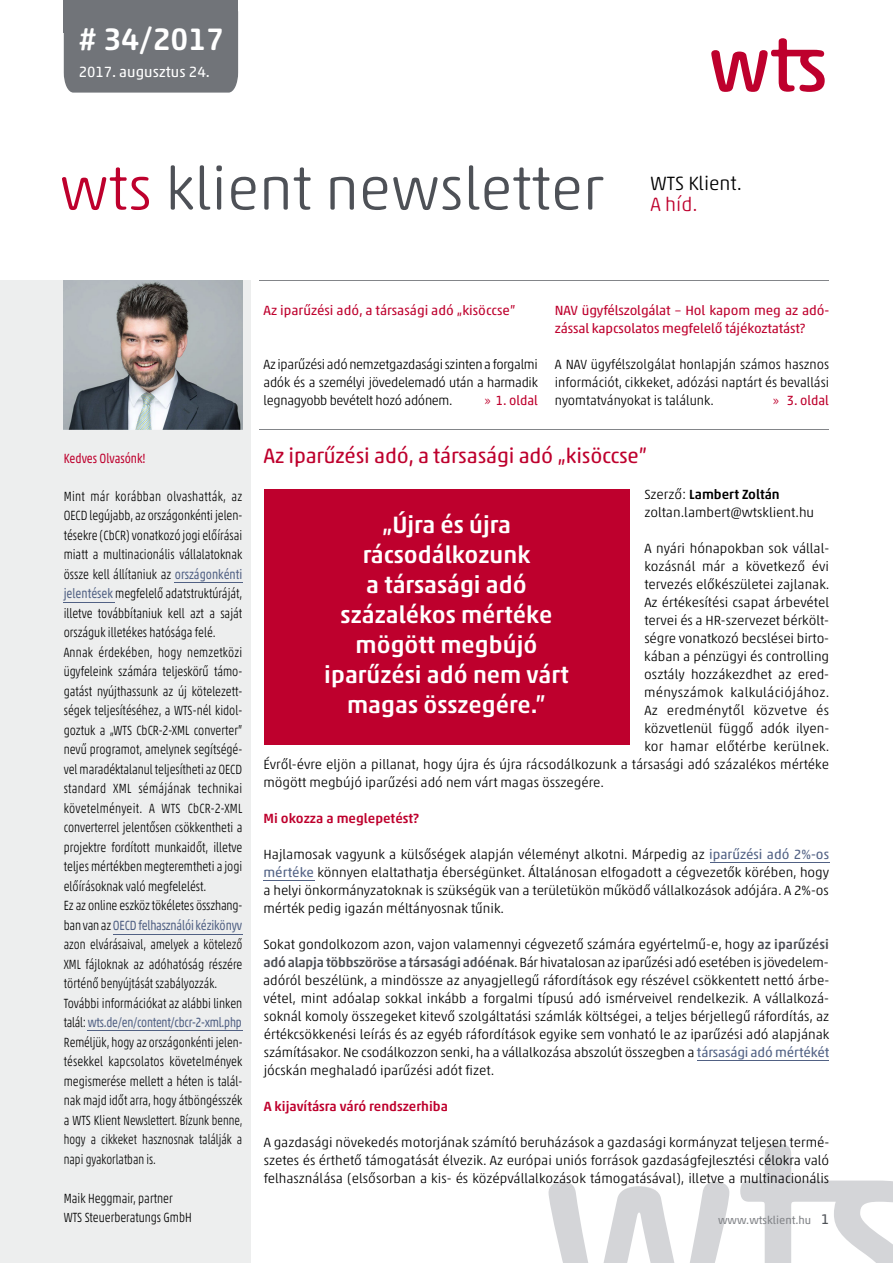
<style>
.page{position:relative;width:893px;height:1263px;background:#fff}
.page>*{position:absolute;margin:0;border:0;box-sizing:border-box;transform-origin:0 0}
.t1{font:300 60px "Akko Rounded Pro";color:#4e5157}
.t2{font:500 31.5px "Akko Rounded Pro";color:#fff}
.t3{font:500 24px/30px "Akko Pro";color:#fff;text-align:center}
.t4{font:21px "Akko Rounded Pro";letter-spacing:-.01em;color:#be002d}
.t5{font:300 19.5px "Akko Rounded Pro";color:#000}
.t6{font:300 19.5px "Akko Rounded Pro";color:#be002d}
.t7{font:15px "Akko Rounded Pro";color:#fff}
.t8{font:300 13.5px/18px "Akko Pro";color:#000;text-align:justify}
.t9{font:300 13.5px/19.5px "Akko Pro";color:#000;scale:.8 1}
.t10{font:300 13.5px/18px "Akko Pro";color:#000;text-align:justify;scale:.95 1}
.t11{font:13.5px/18px "Akko Pro";letter-spacing:-.01em;color:#be002d}
.t12{font:300 13.5px "Akko Pro";letter-spacing:.02em;color:#000}
.t13{font:500 13.5px "Akko Pro";color:#be002d}
.t14{font:13.5px "Akko Pro";letter-spacing:-.01em;color:#be002d;scale:.95 1}
.t15{font:13.5px "Akko Pro";letter-spacing:-.01em;color:#be002d;scale:.8 1}
.t16{font:11.25px "Akko Pro";color:#838589}
.s1{color:#be002d}
.s2{font-weight:400;color:#516184}
.s3{font-weight:300}
.s4{font-weight:500}
.s5{font-weight:500;color:#4e5157}
.s6{font-size:14.25px;color:#4e5157}
</style>
<div class="page">
<svg style="left:549px;top:1182px;width:180px;height:81px"></svg>
<svg style="left:740px;top:1143px;width:153px;height:120px"></svg>
<div style="left:0;top:281px;width:251px;height:982px;background:#edeeee"></div>
<div style="left:64px;top:0;width:174px;height:32px;background:#717479"></div>
<div style="left:64px;top:32px;width:174px;height:61px;background:#717479"></div>
<svg style="left:711px;top:38px;width:114px;height:54px"></svg>
<hr style="left:259px;top:280px;width:570px;height:1px;background:#838589">
<hr style="left:259px;top:429px;width:570px;height:1px;background:#838589">
<hr style="left:87px;top:1030px;width:155px;height:1px;background:#516184">
<img style="left:64px;top:281px;width:178px;height:148px">
<hr style="left:264px;top:880px;width:51px;height:1px;background:#516184">
<hr style="left:710px;top:862px;width:119px;height:1px;background:#516184">
<div style="left:264px;top:489px;width:365px;height:255px;background:#be002d"></div>
<hr style="left:697px;top:1060px;width:132px;height:1px;background:#516184">
<hr style="left:113px;top:934px;width:129px;height:1px;background:#516184">
<hr style="left:174px;top:582px;width:68px;height:1px;background:#516184">
<hr style="left:64px;top:602px;width:51px;height:1px;background:#516184">
<h2 class="t2" style="left:79px;top:20px;width:147px"># 34/2017</h2>
<p class="t7" style="left:79px;top:63px;width:133px">2017. augusztus 24.</p>
<h1 class="t1" style="left:60px;top:151px;width:545px"><span class="s1">wts</span> klient newsletter</h1>
<h3 class="t5" style="left:651px;top:171px;width:93px">WTS Klient.</h3>
<h3 class="t6" style="left:651px;top:192px;width:48px">A híd.</h3>
<p class="t15" style="left:64px;top:450px;width:104px">Kedves Olvasónk!</p>
<p class="t9" style="left:64px;top:486px;width:225px">Mint már korábban olvashatták, az OECD legújabb, az országonkénti jelen&shy;tésekre (CbCR) vonatkozó jogi előírásai miatt a multinacionális vállalatoknak össze kell állítaniuk az <span class="s2">országonkénti jelentések</span> megfelelő adatstruktúráját, illetve továbbítaniuk kell azt a saját országuk illetékes hatósága felé.<br>Annak érdekében, hogy nemzetközi ügyfeleink számára teljeskörű támo&shy;gatást nyújthassunk az új kötelezett&shy;ségek teljesítéséhez, a WTS-nél kidol&shy;goztuk a „WTS CbCR-2-XML converter” nevű programot, amelynek segítségé&shy;vel maradéktalanul teljesítheti az OECD standard XML sémájának technikai követelményeit. A WTS CbCR-2-XML converterrel jelentősen csökkentheti a projektre fordított munkaidőt, illetve teljes mértékben megteremtheti a jogi előírásoknak való megfelelést.<br>Ez az online eszköz tökéletes összhang&shy;ban van az <span class="s2">OECD felhasználói kézikönyv </span>azon elvárásaival, amelyek a kötelező XML fájloknak az adóhatóság részére történő benyújtását szabályozzák.<br>További információkat az alábbi linken talál: <span class="s2">wts.de/en/content/cbcr-2-xml.php </span>Reméljük, hogy az országonkénti jelen&shy;tésekkel kapcsolatos követelmények megismerése mellett a héten is talál&shy;nak majd időt arra, hogy átböngésszék a WTS Klient Newslettert. Bízunk benne, hogy a cikkeket hasznosnak találják a napi gyakorlatban is.</p>
<p class="t9" style="left:64px;top:1188px;width:161px">Maik Heggmair, partner<br>WTS Steuerberatungs GmbH</p>
<p class="t11" style="left:264px;top:301px;width:253px">Az iparűzési adó, a társasági adó „kisöccse”</p>
<p class="t10" style="left:264px;top:355px;width:290px">Az iparűzési adó nemzetgazdasági szinten a forgalmi adók és a személyi jövedelemadó után a harmadik legnagyobb bevételt hozó adónem.</p>
<p class="t14" style="left:484px;top:392px;width:58px"><span class="s3">»</span> 1. oldal</p>
<p class="t11" style="left:555px;top:301px;width:276px">NAV ügyfélszolgálat – Hol kapom meg az adó&shy;zással kapcsolatos megfelelő tájékoztatást?</p>
<p class="t10" style="left:555px;top:355px;width:290px">A NAV ügyfélszolgálat honlapján számos hasznos információt, cikkeket, adózási naptárt és bevallási nyomtatványokat is találunk.</p>
<p class="t14" style="left:773px;top:392px;width:61px"><span class="s3">»</span> 3. oldal</p>
<h3 class="t4" style="left:264px;top:443px;width:385px">Az iparűzési adó, a társasági adó „kisöccse”</h3>
<p class="t8" style="left:644px;top:485px;width:171px">Szerző: <span class="s4">Lambert Zoltán </span>zoltan.lambert@wtsklient.hu</p>
<p class="t8" style="left:644px;top:539px;width:186px">A nyári hónapokban sok vállal-</p>
<p class="t8" style="left:644px;top:557px;width:186px">kozásnál már a következő évi</p>
<p class="t8" style="left:644px;top:575px;width:187px">tervezés előkészületei zajlanak.</p>
<p class="t8" style="left:644px;top:593px;width:186px">Az értékesítési csapat árbevétel</p>
<p class="t8" style="left:644px;top:611px;width:186px">tervei és a HR-szervezet bérkölt-</p>
<p class="t8" style="left:644px;top:629px;width:186px">ségre vonatkozó becslései birto-</p>
<p class="t8" style="left:644px;top:647px;width:186px">kában a pénzügyi és controlling</p>
<p class="t8" style="left:644px;top:665px;width:186px">osztály hozzákezdhet az ered-</p>
<p class="t12" style="left:644px;top:684px;width:187px">ményszámok kalkulációjához.</p>
<p class="t12" style="left:644px;top:702px;width:186px">Az eredménytől közvetve és</p>
<p class="t8" style="left:644px;top:719px;width:186px">közvetlenül függő adók ilyen-</p>
<p class="t8" style="left:644px;top:737px;width:187px">kor hamar előtérbe kerülnek.</p>
<p class="t8" style="left:264px;top:755px;width:567px">Évről-évre eljön a pillanat, hogy újra és újra rácsodálkozunk a társasági adó százalékos mértéke</p>
<p class="t8" style="left:264px;top:773px;width:342px">mögött megbújó iparűzési adó nem várt magas összegére.</p>
<p class="t13" style="left:264px;top:810px;width:157px">Mi okozza a meglepetést?</p>
<p class="t8" style="left:263px;top:845px;width:567px">Hajlamosak vagyunk a külsőségek alapján véleményt alkotni. Márpedig az <span class="s2">iparűzési adó 2%-os mértéke</span> könnyen elaltathatja éberségünket. Általánosan elfogadott a cégvezetők körében, hogy a helyi önkormányzatoknak is szükségük van a területükön működő vállalkozások adójára. A 2%-os mérték pedig igazán méltányosnak tűnik.</p>
<p class="t8" style="left:263px;top:935px;width:568px">Sokat gondolkozom azon, vajon valamennyi cégvezető számára egyértelmű-e, hogy <span class="s5">az iparűzési adó alapja többszöröse a társasági adóénak</span>. Bár hivatalosan az iparűzési adó esetében is jövedelem&shy;adóról beszélünk, a mindössze az anyagjellegű ráfordítások egy részével csökkentett nettó árbe&shy;vétel, mint adóalap sokkal inkább a forgalmi típusú adó ismérveivel rendelkezik. A vállalkozá&shy;soknál komoly összegeket kitevő szolgáltatási számlák költségei, a teljes bérjellegű ráfordítás, az értékcsökkenési leírás és az egyéb ráfordítások egyike sem vonható le az iparűzési adó alapjának számításakor. Ne csodálkozzon senki, ha a vállalkozása abszolút összegben a <span class="s2">társasági adó mértékét </span>jócskán meghaladó iparűzési adót fizet.</p>
<p class="t13" style="left:264px;top:1098px;width:186px">A kijavításra váró rendszerhiba</p>
<p class="t8" style="left:264px;top:1133px;width:567px">A gazdasági növekedés motorjának számító beruházások a gazdasági kormányzat teljesen termé&shy;szetes és érthető támogatását élvezik. Az európai uniós források gazdaságfejlesztési célokra való felhasználása (elsősorban a kis- és középvállalkozások támogatásával), illetve a multinacionális</p>
<h3 class="t3" style="left:324px;top:509px;width:246px">„Újra és újra rácsodálkozunk<br>a társasági adó százalékos mértéke mögött megbújó iparűzési adó nem várt magas összegére.”</h3>
<p class="t16" style="left:718px;top:1213px;width:113px">www.wtsklient.hu <span class="s6">1</span></p>
</div>
